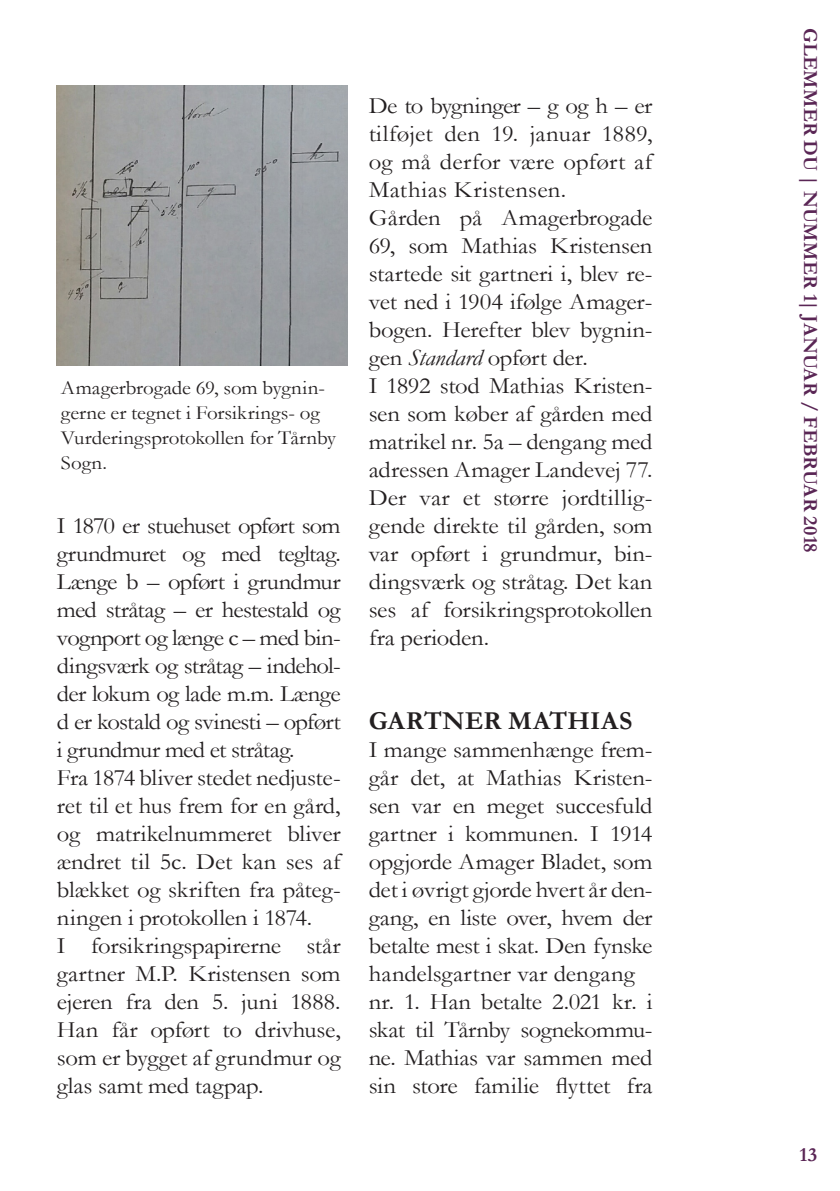
<style>
.page{position:relative;width:840px;height:1191px;background:#fff}
.page>*{position:absolute;margin:0;border:0;box-sizing:border-box;transform-origin:0 0}
.Afsnitstitel{font:700 26px "Garamond";letter-spacing:.015em;color:#231f20}
.Brødtekst{font:23.6px/28px "Garamond";letter-spacing:-.005em;color:#231f20;text-align:justify;scale:1.05 1}
.Billedtekst_sort_ven{font:20px/25px "Garamond";color:#231f20;scale:1.05 1}
.t1{font:700 20px "Garamond";letter-spacing:.005em;color:#5a2655}
.s1{font-style:italic}
</style>
<div class="page">
<img style="left:57px;top:86px;width:290px;height:279px">
<p class="Billedtekst_sort_ven" style="left:61px;top:375px;width:263px">Amagerbrogade 69, som bygnin&shy;gerne er tegnet i Forsikrings- og<br>Vurderingsprotokollen for Tårnby<br>Sogn.</p>
<p class="Brødtekst" style="left:57px;top:511px;width:271px">I 1870 er stuehuset opført som grundmuret og med tegltag.<br>Længe b – opført i grundmur med stråtag – er hestestald og vognport og længe c – med bin&shy;dingsværk og stråtag – indehol&shy;der lokum og lade m.m. Længe d er kostald og svinesti – opført i grundmur med et stråtag.</p>
<p class="Brødtekst" style="left:57px;top:763px;width:272px">Fra 1874 bliver stedet nedjuste&shy;ret til et hus frem for en gård, og matrikelnummeret bliver ændret til 5c. Det kan ses af blækket og skriften fra påteg&shy;ningen i protokollen i 1874.</p>
<p class="Brødtekst" style="left:57px;top:931px;width:272px">I forsikringspapirerne står gartner M.P. Kristensen som ejeren fra den 5. juni 1888.<br>Han får opført to drivhuse, som er bygget af grundmur og glas samt med tagpap.</p>
<p class="Brødtekst" style="left:368px;top:91px;width:272px">De to bygninger – g og h – er tilføjet den 19. januar 1889, og må derfor være opført af Mathias Kristensen.</p>
<p class="Brødtekst" style="left:368px;top:203px;width:271px">Gården på Amagerbrogade 69, som Mathias Kristensen startede sit gartneri i, blev re&shy;vet ned i 1904 ifølge Amager&shy;bogen. Herefter blev bygnin&shy;gen <span class="s1">Standard</span> opført der.</p>
<p class="Brødtekst" style="left:368px;top:371px;width:272px">I 1892 stod Mathias Kristen&shy;sen som køber af gården med matrikel nr. 5a – dengang med adressen Amager Landevej 77.<br>Der var et større jordtillig&shy;gende direkte til gården, som var opført i grundmur, bin&shy;dingsværk og stråtag. Det kan ses af forsikringsprotokollen fra perioden.</p>
<p class="Afsnitstitel" style="left:368px;top:703px;width:265px">GARTNER MATHIAS</p>
<p class="Brødtekst" style="left:368px;top:735px;width:272px">I mange sammenhænge frem&shy;går det, at Mathias Kristen&shy;sen var en meget succesfuld gartner i kommunen. I 1914 opgjorde Amager Bladet, som det i øvrigt gjorde hvert år den&shy;gang, en liste over, hvem der betalte mest i skat. Den fynske handelsgartner var dengang</p>
<p class="Brødtekst" style="left:368px;top:987px;width:271px">nr. 1. Han betalte 2.021 kr. i skat til Tårnby sognekommu&shy;ne. Mathias var sammen med sin store familie flyttet fra</p>
<p class="t1" style="left:823px;top:28px;width:526px;rotate:90deg">GLEMMER DU | NUMMER 1| JANUAR / FEBRUAR 2018</p>
<p class="t1" style="left:798px;top:1140px;width:19px">13</p>
</div>
